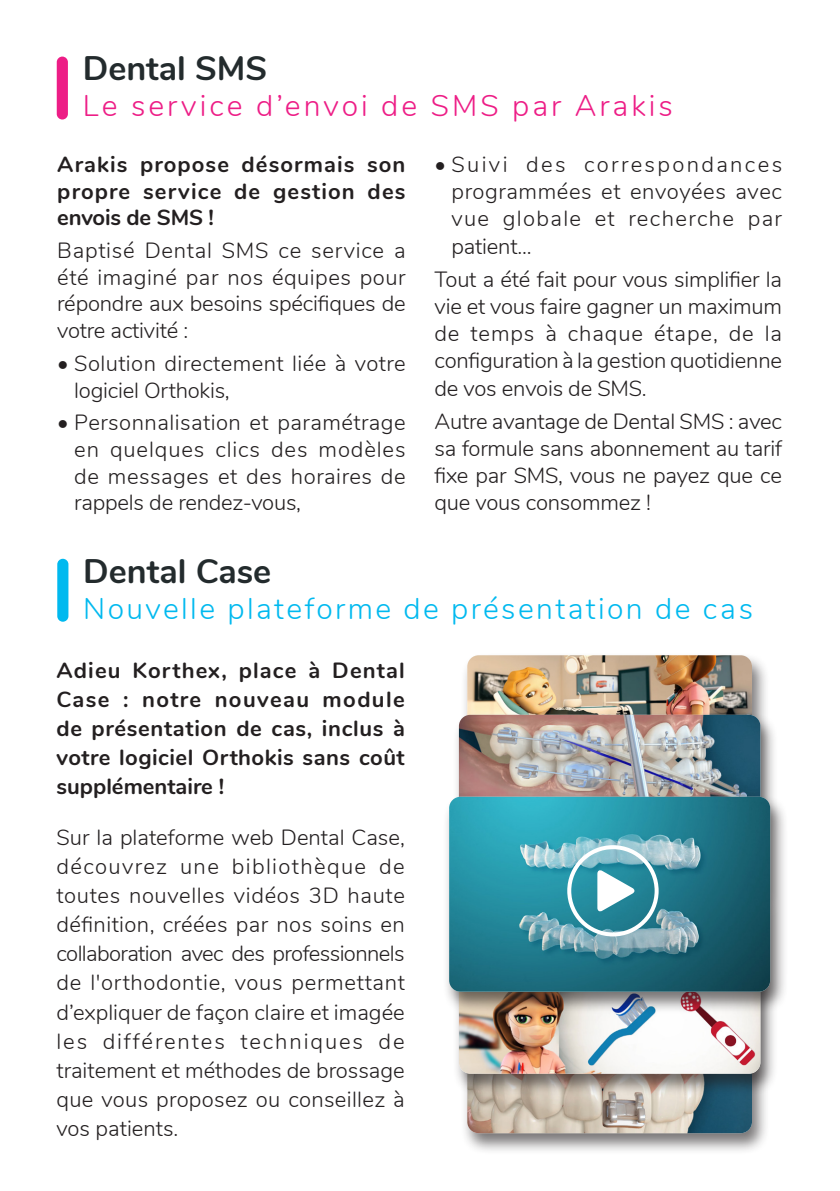
<style>
.page{position:relative;width:840px;height:1191px;background:#fff}
.page>*{position:absolute;margin:0;border:0;box-sizing:border-box;transform-origin:0 0}
.t1{font:700 34px "Nunito";color:#232b2d}
.t2{font:300 30px "Nunito";letter-spacing:.08em;color:#00b9ef}
.t3{font:300 30px "Nunito";letter-spacing:.1em;color:#ed1d86}
.t4{font:300 22px/27.2px "Nunito";letter-spacing:-.01em;color:#231f20;text-align:justify}
.t5{font:700 22px/29px "Nunito";letter-spacing:.02em;color:#231f20;text-align:justify}
.t6{font:300 22px/26.8px "Nunito";letter-spacing:.02em;color:#231f20}
</style>
<div class="page">
<div style="left:460px;top:653px;width:309px;height:207px;background:#231f20;opacity:.6"></div>
<img style="left:467px;top:655px;width:284px;height:57px">
<div style="left:460px;top:948px;width:309px;height:207px;background:#231f20;opacity:.6"></div>
<img style="left:467px;top:1096px;width:284px;height:37px">
<div style="left:57px;top:57px;width:11px;height:62px;background:#ed1d86;border-radius:6px"></div>
<div style="left:57px;top:559px;width:11px;height:62px;background:#00b9ef;border-radius:6px"></div>
<div style="left:452px;top:712px;width:326px;height:208px;background:#231f20;opacity:.6"></div>
<img style="left:458px;top:715px;width:302px;height:79px">
<div style="left:452px;top:888px;width:326px;height:208px;background:#231f20;opacity:.6"></div>
<img style="left:458px;top:1013px;width:302px;height:60px">
<div style="left:442px;top:794px;width:345px;height:219px;background:#231f20;opacity:.6"></div>
<img style="left:449px;top:796px;width:320px;height:195px">
<svg style="left:597px;top:869px;width:37px;height:43px"></svg>
<div style="left:567px;top:845px;width:91px;height:91px;border:4px solid #fff;border-radius:50%"></div>
<h1 class="t1" style="left:83px;top:43px;width:186px">Dental SMS</h1>
<h2 class="t3" style="left:83px;top:84px;width:591px">Le service d’envoi de SMS par Arakis</h2>
<p class="t5" style="left:57px;top:149px;width:349px;line-height:26.8px">Arakis propose désormais son propre service de gestion des envois de SMS !</p>
<p class="t4" style="left:57px;top:236px;width:350px">Baptisé Dental SMS ce service a été imaginé par nos équipes pour répondre aux besoins spécifiques de votre activité :</p>
<p class="t6" style="left:74px;top:348px;width:332px;text-indent:-17px">• Solution directement liée à votre logiciel Orthokis,</p>
<p class="t4" style="left:74px;top:408px;width:333px;text-indent:-17px">• Personnalisation et paramétrage en quelques clics des modèles de messages et des horaires de rappels de rendez-vous,</p>
<p class="t4" style="left:451px;top:149px;width:332px;text-indent:-17px">• Suivi des correspondances programmées et envoyées avec vue globale et recherche par patient...</p>
<p class="t4" style="left:434px;top:264px;width:349px">Tout a été fait pour vous simplifier la vie et vous faire gagner un maximum de temps à chaque étape, de la configuration à la gestion quotidienne de vos envois de SMS.</p>
<p class="t4" style="left:434px;top:406px;width:349px">Autre avantage de Dental SMS : avec sa formule sans abonnement au tarif fixe par SMS, vous ne payez que ce que vous consommez !</p>
<h1 class="t1" style="left:83px;top:546px;width:189px">Dental Case</h1>
<h2 class="t2" style="left:83px;top:587px;width:671px">Nouvelle plateforme de présentation de cas</h2>
<p class="t5" style="left:56px;top:654px;width:350px">Adieu Korthex, place à Dental Case : notre nouveau module de présentation de cas, inclus à votre logiciel Orthokis sans coût supplémentaire !</p>
<p class="t4" style="left:56px;top:822px;width:350px;line-height:29px">Sur la plateforme web Dental Case, découvrez une bibliothèque de toutes nouvelles vidéos 3D haute définition, créées par nos soins en collaboration avec des professionnels de l'orthodontie, vous permettant d’expliquer de façon claire et imagée les différentes techniques de traitement et méthodes de brossage que vous proposez ou conseillez à vos patients.</p>
</div>
